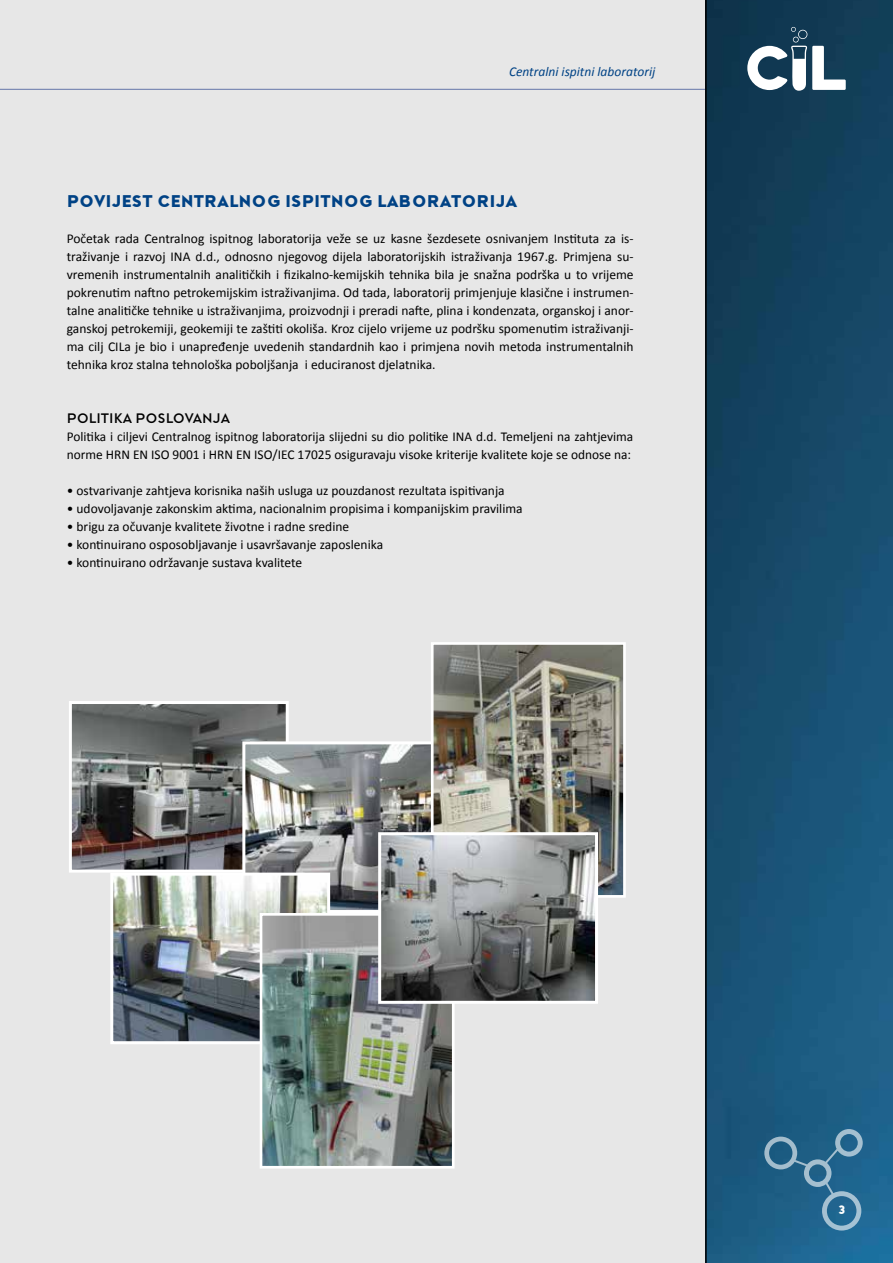
<style>
.page{position:relative;width:893px;height:1263px;background:#fff}
.page>*{position:absolute;margin:0;border:0;box-sizing:border-box;transform-origin:0 0}
.t1{font:900 16.5px "Molgroup";color:#004285}
.t2{font:13.5px/18px "Calibri";color:#000;text-align:justify}
.t3{font:italic 13.5px "Calibri";color:#004285}
.t4{font:13.5px "Molgroup";color:#000}
.t5{font:900 12px "Molgroup";color:#fff}
</style>
<div class="page">
<div style="left:0;top:0;width:713px;height:1263px;background:#e7e7e7"></div>
<hr style="left:0;top:89px;width:724px;height:1px;background:#6576a9">
<svg style="left:705px;top:0;width:188px;height:1263px;background:#174b6c"></svg>
<svg style="left:747px;top:27px;width:99px;height:64px"></svg>
<svg style="left:764px;top:1129px;width:99px;height:101px;background:#357094"></svg>
<img style="left:73px;top:705px;width:212px;height:164px">
<div style="left:69px;top:701px;width:220px;height:172px;border:3px solid #fff"></div>
<img style="left:246px;top:745px;width:185px;height:164px">
<div style="left:242px;top:741px;width:220px;height:172px;border:3px solid #fff"></div>
<img style="left:114px;top:877px;width:212px;height:163px">
<div style="left:110px;top:873px;width:220px;height:171px;border:3px solid #fff"></div>
<img style="left:264px;top:917px;width:187px;height:247px">
<div style="left:260px;top:913px;width:195px;height:255px;border:3px solid #fff"></div>
<img style="left:435px;top:646px;width:187px;height:248px">
<div style="left:431px;top:642px;width:195px;height:256px;border:3px solid #fff"></div>
<img style="left:382px;top:836px;width:212px;height:164px">
<div style="left:378px;top:832px;width:220px;height:172px;border:3px solid #fff"></div>
<p class="t3" style="left:509px;top:63px;width:148px">Centralni ispitni laboratorij</p>
<p class="t1" style="left:67px;top:190px;width:452px">POVIJEST CENTRALNOG ISPITNOG LABORATORIJA</p>
<p class="t2" style="left:67px;top:230px;width:568px">Početak rada Centralnog ispitnog laboratorija veže se uz kasne šezdesete osnivanjem Instituta za is&shy;traživanje i razvoj INA d.d., odnosno njegovog dijela laboratorijskih istraživanja 1967.g. Primjena su&shy;vremenih instrumentalnih analitičkih i fizikalno-kemijskih tehnika bila je snažna podrška u to vrijeme pokrenutim naftno petrokemijskim istraživanjima. Od tada, laboratorij primjenjuje klasične i instrumen&shy;talne analitičke tehnike u istraživanjima, proizvodnji i preradi nafte, plina i kondenzata, organskoj i anor&shy;ganskoj petrokemiji, geokemiji te zaštiti okoliša. Kroz cijelo vrijeme uz podršku spomenutim istraživanji&shy;ma cilj CILa je bio i unapređenje uvedenih standardnih kao i primjena novih metoda instrumentalnih tehnika kroz stalna tehnološka poboljšanja i educiranost djelatnika.</p>
<p class="t4" style="left:67px;top:410px;width:165px">POLITIKA POSLOVANJA</p>
<p class="t2" style="left:67px;top:428px;width:568px">Politika i ciljevi Centralnog ispitnog laboratorija slijedni su dio politike INA d.d. Temeljeni na zahtjevima norme HRN EN ISO 9001 i HRN EN ISO/IEC 17025 osiguravaju visoke kriterije kvalitete koje se odnose na:</p>
<p class="t2" style="left:67px;top:482px;width:439px">• ostvarivanje zahtjeva korisnika naših usluga uz pouzdanost rezultata ispitivanja</p>
<p class="t2" style="left:67px;top:500px;width:457px">• udovoljavanje zakonskim aktima, nacionalnim propisima i kompanijskim pravilima</p>
<p class="t2" style="left:67px;top:518px;width:284px">• brigu za očuvanje kvalitete životne i radne sredine</p>
<p class="t2" style="left:67px;top:536px;width:318px">• kontinuirano osposobljavanje i usavršavanje zaposlenika</p>
<p class="t2" style="left:67px;top:554px;width:237px">• kontinuirano održavanje sustava kvalitete</p>
<p class="t5" style="left:839px;top:1202px;width:8px">3</p>
</div>
